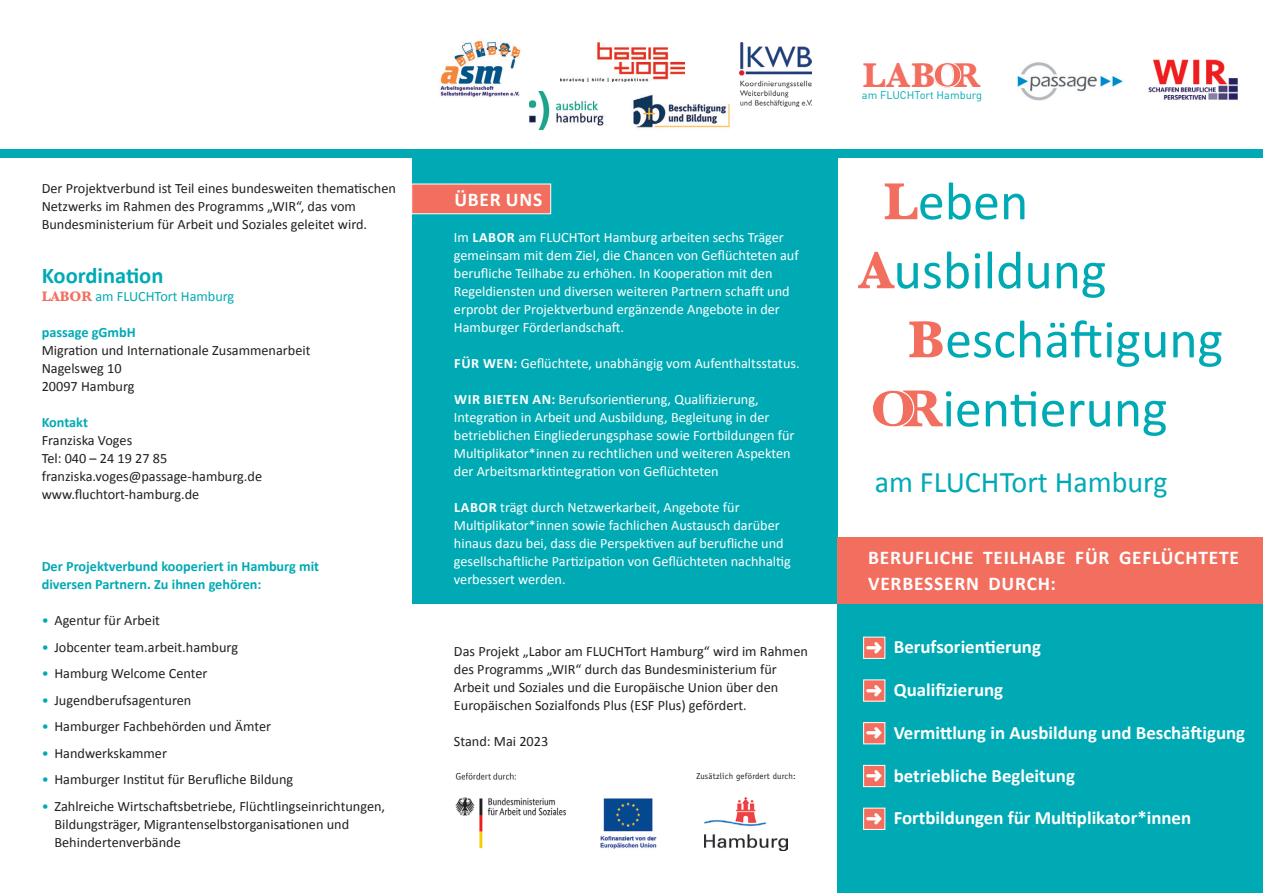
<style>
.page{position:relative;width:1263px;height:893px;background:#fff}
.page>*{position:absolute;margin:0;border:0;box-sizing:border-box;transform-origin:0 0}
.t1{font:54px "Calibri";color:#00aab5}
.t2{font:700 35.7px "Baskerville";letter-spacing:-.025em;color:#f26f5f}
.t3{font:30px "Calibri";color:#00aab5}
.t4{font:700 22.5px "Calibri";color:#00aab5}
.t5{font:700 19.5px/26.1px "Calibri";letter-spacing:.04em;color:#fff}
.t6{font:700 18.75px "Calibri";color:#fff}
.t7{font:14.25px/18px "Calibri";color:#231f20}
.t8{font:14.25px/18px "Calibri";color:#fff}
.t9{font:700 14.25px/18px "Calibri";color:#00aab5}
.t10{font:14.25px "Calibri";color:#00aab5}
.t11{font:10.95px "DIN";color:#00aab5}
.t12{font:8.7px "Officina Sans LT";letter-spacing:.025em;color:#231f20}
.s1{font-family:"Baskerville";font-weight:700;color:#f26f5f}
.s2{color:#00aab5}
.s3{font-weight:700}
.s4{font-family:"Baskerville";font-weight:700;color:#fff}
</style>
<div class="page">
<div style="left:412px;top:157px;width:426px;height:447px;background:#00aab5"></div>
<img style="left:1017px;top:62px;width:106px;height:39px">
<img style="left:1148px;top:59px;width:90px;height:41px">
<div style="left:0;top:149px;width:1263px;height:8px;background:#00aab5"></div>
<img style="left:440px;top:40px;width:81px;height:58px">
<img style="left:530px;top:92px;width:76px;height:38px">
<img style="left:560px;top:42px;width:125px;height:40px">
<img style="left:633px;top:94px;width:97px;height:34px">
<img style="left:740px;top:43px;width:72px;height:64px">
<img style="left:455px;top:772px;width:202px;height:77px">
<img style="left:704px;top:798px;width:84px;height:53px">
<svg style="left:934px;top:63px;width:27px;height:24px"></svg>
<div style="left:838px;top:604px;width:425px;height:289px;background:#00aab5"></div>
<div style="left:411px;top:184px;width:140px;height:30px;background:#f26f5f;border:1px solid #fff"></div>
<div style="left:838px;top:538px;width:425px;height:66px;background:#f26f5f"></div>
<div style="left:864px;top:637px;width:21px;height:21px;background:#f26f5f"></div>
<div style="left:863px;top:637px;width:22px;height:22px;border:1px solid #fff"></div>
<div style="left:864px;top:680px;width:21px;height:21px;background:#f26f5f"></div>
<div style="left:864px;top:723px;width:21px;height:21px;background:#f26f5f"></div>
<div style="left:863px;top:722px;width:22px;height:22px;border:1px solid #fff"></div>
<div style="left:864px;top:765px;width:21px;height:22px;background:#f26f5f"></div>
<div style="left:863px;top:765px;width:22px;height:22px;border:1px solid #fff"></div>
<div style="left:864px;top:808px;width:21px;height:21px;background:#f26f5f"></div>
<div style="left:863px;top:808px;width:22px;height:22px;border:1px solid #fff"></div>
<svg style="left:873px;top:390px;width:40px;height:37px"></svg>
<p class="t7" style="left:42px;top:179px;width:356px">Der Projektverbund ist Teil eines bundesweiten thematischen<br>Netzwerks im Rahmen des Programms „WIR“, das vom<br>Bundesministerium für Arbeit und Soziales geleitet wird.</p>
<h3 class="t4" style="left:42px;top:262px;width:123px">Koordination</h3>
<p class="t10" style="left:42px;top:288px;width:194px"><span class="s1">LABOR</span> am FLUCHTort Hamburg</p>
<p class="t9" style="left:42px;top:323px;width:96px">passage gGmbH</p>
<p class="t7" style="left:42px;top:341px;width:270px">Migration und Internationale Zusammenarbeit<br>Nagelsweg 10<br>20097 Hamburg</p>
<p class="t9" style="left:42px;top:413px;width:48px">Kontakt</p>
<p class="t7" style="left:42px;top:431px;width:222px">Franziska Voges<br>Tel: 040 – 24 19 27 85 franziska.voges@passage-hamburg.de www.fluchtort-hamburg.de</p>
<p class="t9" style="left:42px;top:557px;width:279px">Der Projektverbund kooperiert in Hamburg mit diversen Partnern. Zu ihnen gehören:</p>
<p class="t7" style="left:42px;top:611px;width:120px"><span class="s2">•</span> Agentur für Arbeit</p>
<p class="t7" style="left:42px;top:637px;width:198px"><span class="s2">•</span> Jobcenter team.arbeit.hamburg</p>
<p class="t7" style="left:42px;top:664px;width:167px"><span class="s2">•</span> Hamburg Welcome Center</p>
<p class="t7" style="left:42px;top:690px;width:151px"><span class="s2">•</span> Jugendberufsagenturen</p>
<p class="t7" style="left:42px;top:717px;width:231px"><span class="s2">•</span> Hamburger Fachbehörden und Ämter</p>
<p class="t7" style="left:42px;top:743px;width:127px"><span class="s2">•</span> Handwerkskammer</p>
<p class="t7" style="left:42px;top:770px;width:253px"><span class="s2">•</span> Hamburger Institut für Berufliche Bildung</p>
<p class="t7" style="left:54px;top:796px;width:332px;text-indent:-13px"><span class="s2">•</span> Zahlreiche Wirtschaftsbetriebe, Flüchtlingseinrichtungen,<br>Bildungsträger, Migrantenselbstorganisationen und<br>Behindertenverbände</p>
<h3 class="t5" style="left:454px;top:186px;width:89px">ÜBER UNS</h3>
<p class="t8" style="left:454px;top:228px;width:346px">Im <span class="s3">LABOR</span> am FLUCHTort Hamburg arbeiten sechs Träger gemeinsam mit dem Ziel, die Chancen von Geflüchteten auf berufliche Teilhabe zu erhöhen. In Kooperation mit den Regeldiensten und diversen weiteren Partnern schafft und erprobt der Projektverbund ergänzende Angebote in der Hamburger Förderlandschaft.</p>
<p class="t8" style="left:454px;top:354px;width:347px"><span class="s3">FÜR WEN:</span> Geflüchtete, unabhängig vom Aufenthaltsstatus.</p>
<p class="t8" style="left:454px;top:390px;width:342px"><span class="s3">WIR BIETEN AN:</span> Berufsorientierung, Qualifizierung, Integration in Arbeit und Ausbildung, Begleitung in der betrieblichen Eingliederungsphase sowie Fortbildungen für Multiplikator*innen zu rechtlichen und weiteren Aspekten der Arbeitsmarktintegration von Geflüchteten</p>
<p class="t8" style="left:454px;top:498px;width:338px"><span class="s3">LABOR</span> trägt durch Netzwerkarbeit, Angebote für Multiplikator*innen sowie fachlichen Austausch darüber hinaus dazu bei, dass die Perspektiven auf berufliche und gesellschaftliche Partizipation von Geflüchteten nachhaltig verbessert werden.</p>
<p class="t7" style="left:454px;top:642px;width:355px">Das Projekt „Labor am FLUCHTort Hamburg“ wird im Rahmen des Programms „WIR“ durch das Bundesministerium für Arbeit und Soziales und die Europäische Union über den Europäischen Sozialfonds Plus (ESF Plus) gefördert.</p>
<p class="t7" style="left:454px;top:732px;width:96px">Stand: Mai 2023</p>
<p class="t12" style="left:696px;top:771px;width:101px">Zusätzlich gefördert durch:</p>
<h2 class="t2" style="left:863px;top:50px;width:119px">LABOR</h2>
<p class="t11" style="left:862px;top:88px;width:122px">am FLUCHTort Hamburg</p>
<h1 class="t1" style="left:883px;top:168px;width:146px"><span class="s1">L</span>eben</h1>
<h1 class="t1" style="left:859px;top:237px;width:249px"><span class="s1">A</span>usbildung</h1>
<h1 class="t1" style="left:908px;top:306px;width:317px"><span class="s1">B</span>eschäftigung</h1>
<h1 class="t1" style="left:873px;top:375px;width:296px"><span class="s4">O</span><span class="s1">R</span>ientierung</h1>
<h3 class="t3" style="left:875px;top:464px;width:294px">am FLUCHTort Hamburg</h3>
<h3 class="t5" style="left:868px;top:543px;width:372px">BERUFLICHE TEILHABE FÜR GEFLÜCHTETE<br>VERBESSERN DURCH:</h3>
<h3 class="t6" style="left:866px;top:636px;width:177px">➜ Berufsorientierung</h3>
<h3 class="t6" style="left:866px;top:678px;width:139px">➜ Qualifizierung</h3>
<h3 class="t6" style="left:866px;top:721px;width:381px">➜ Vermittlung in Ausbildung und Beschäftigung</h3>
<h3 class="t6" style="left:866px;top:764px;width:210px">➜ betriebliche Begleitung</h3>
<h3 class="t6" style="left:866px;top:807px;width:327px">➜ Fortbildungen für Multiplikator*innen</h3>
</div>
